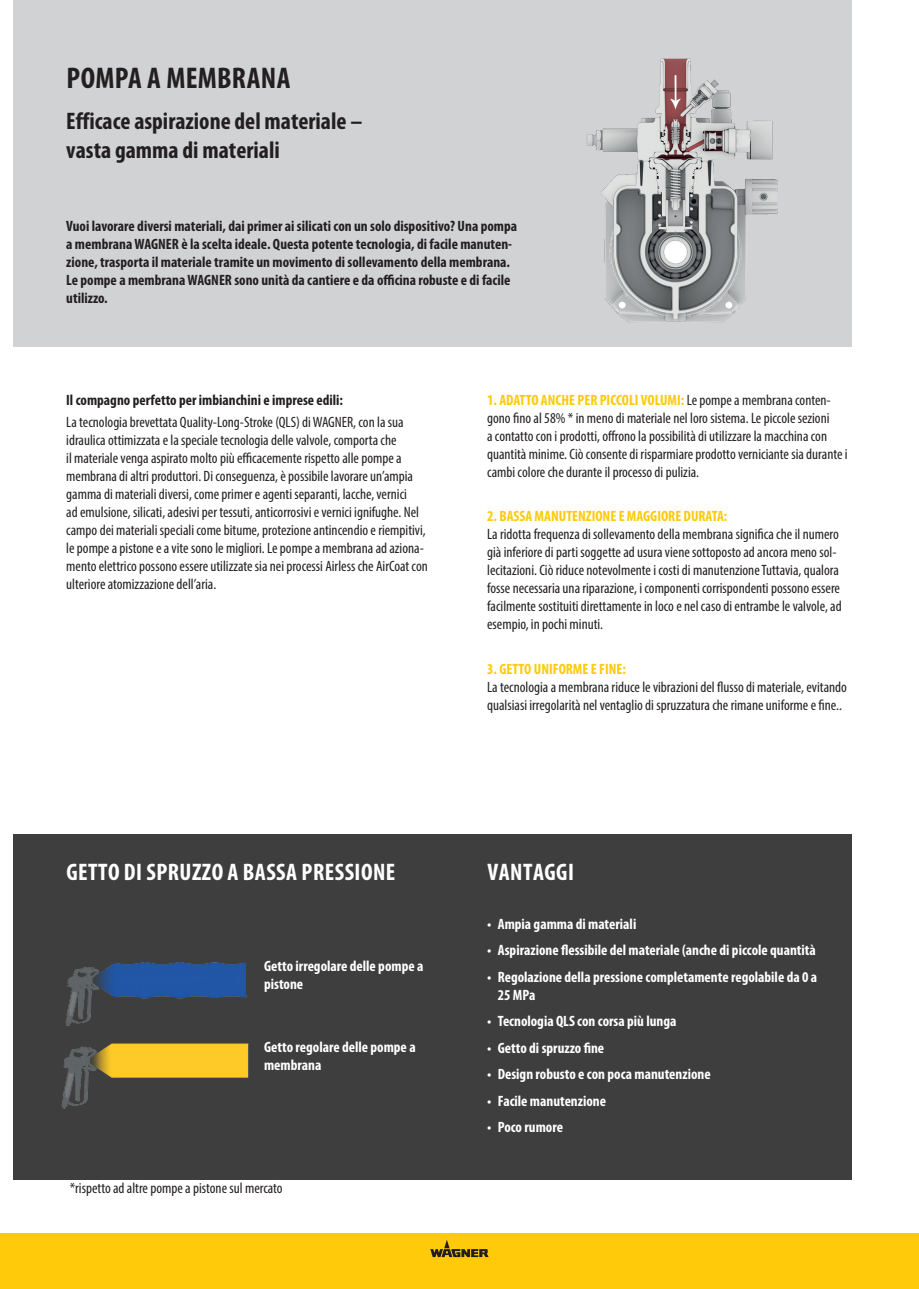
<style>
.page{position:relative;width:919px;height:1289px;background:#fff}
.page>*{position:absolute;margin:0;border:0;box-sizing:border-box;transform-origin:0 0}
.t1{font:700 condensed 30px "Myriad Pro";letter-spacing:.01em;color:#231f20}
.t2{font:700 condensed 24px/28.8px "Myriad Pro";color:#231f20}
.t3{font:700 condensed 24px "Myriad Pro";letter-spacing:.02em;color:#fff}
.t4{font:condensed 15px/18px "Myriad Pro";color:#231f20}
.t5{font:700 condensed 15px/18px "Myriad Pro";color:#231f20}
.t6{font:700 condensed 15px/18px "Myriad Pro";color:#fff}
.t7{font:700 condensed 15px "Myriad Pro";color:#feca0a}
.s1{font-weight:700;color:#feca0a}
</style>
<div class="page">
<div style="left:0;top:1233px;width:13px;height:55px;background:#feca0a"></div>
<div style="left:13px;top:1233px;width:905px;height:55px;background:#feca0a"></div>
<svg style="left:430px;top:1240px;width:58px;height:16px"></svg>
<div style="left:13px;top:0;width:838px;height:346px;background:#d1d2d4"></div>
<img style="left:586px;top:58px;width:192px;height:265px">
<div style="left:13px;top:834px;width:838px;height:345px;background:#3e3e3f"></div>
<img style="left:65px;top:962px;width:182px;height:64px">
<img style="left:61px;top:1043px;width:188px;height:66px">
<h1 class="t1" style="left:67px;top:59px;width:225px">POMPA A MEMBRANA</h1>
<h2 class="t2" style="left:66px;top:107px;width:297px">Efficace aspirazione del materiale – vasta gamma di materiali</h2>
<p class="t5" style="left:66px;top:217px;width:452px">Vuoi lavorare diversi materiali, dai primer ai silicati con un solo dispositivo? Una pompa a membrana WAGNER è la scelta ideale. Questa potente tecnologia, di facile manuten&shy;zione, trasporta il materiale tramite un movimento di sollevamento della membrana.<br>Le pompe a membrana WAGNER sono unità da cantiere e da officina robuste e di facile utilizzo.</p>
<p class="t5" style="left:66px;top:390px;width:278px">Il compagno perfetto per imbianchini e imprese edili:</p>
<p class="t4" style="left:66px;top:412px;width:363px">La tecnologia brevettata Quality-Long-Stroke (QLS) di WAGNER, con la sua idraulica ottimizzata e la speciale tecnologia delle valvole, comporta che<br>il materiale venga aspirato molto più efficacemente rispetto alle pompe a membrana di altri produttori. Di conseguenza, è possibile lavorare un’ampia gamma di materiali diversi, come primer e agenti separanti, lacche, vernici<br>ad emulsione, silicati, adesivi per tessuti, anticorrosivi e vernici ignifughe. Nel campo dei materiali speciali come bitume, protezione antincendio e riempitivi, le pompe a pistone e a vite sono le migliori. Le pompe a membrana ad aziona&shy;mento elettrico possono essere utilizzate sia nei processi Airless che AirCoat con ulteriore atomizzazione dell’aria.</p>
<p class="t4" style="left:487px;top:390px;width:362px"><span class="s1">1. ADATTO ANCHE PER PICCOLI VOLUMI:</span> Le pompe a membrana conten&shy;gono fino al 58% * in meno di materiale nel loro sistema. Le piccole sezioni<br>a contatto con i prodotti, offrono la possibilità di utilizzare la macchina con quantità minime. Ciò consente di risparmiare prodotto verniciante sia durante i cambi colore che durante il processo di pulizia.</p>
<p class="t7" style="left:487px;top:506px;width:242px">2. BASSA MANUTENZIONE E MAGGIORE DURATA:</p>
<p class="t4" style="left:487px;top:525px;width:356px">La ridotta frequenza di sollevamento della membrana significa che il numero già inferiore di parti soggette ad usura viene sottoposto ad ancora meno sol&shy;lecitazioni. Ciò riduce notevolmente i costi di manutenzione Tuttavia, qualora fosse necessaria una riparazione, i componenti corrispondenti possono essere facilmente sostituiti direttamente in loco e nel caso di entrambe le valvole, ad esempio, in pochi minuti.</p>
<p class="t7" style="left:487px;top:659px;width:140px">3. GETTO UNIFORME E FINE:</p>
<p class="t4" style="left:487px;top:677px;width:361px">La tecnologia a membrana riduce le vibrazioni del flusso di materiale, evitando qualsiasi irregolarità nel ventaglio di spruzzatura che rimane uniforme e fine..</p>
<h2 class="t3" style="left:66px;top:856px;width:330px">GETTO DI SPRUZZO A BASSA PRESSIONE</h2>
<h2 class="t3" style="left:487px;top:856px;width:88px">VANTAGGI</h2>
<p class="t6" style="left:264px;top:956px;width:161px">Getto irregolare delle pompe a pistone</p>
<p class="t6" style="left:264px;top:1037px;width:153px">Getto regolare delle pompe a membrana</p>
<p class="t4" style="left:70px;top:1178px;width:214px">*rispetto ad altre pompe a pistone sul mercato</p>
<p class="t6" style="left:487px;top:914px;width:151px">• Ampia gamma di materiali</p>
<p class="t6" style="left:487px;top:940px;width:330px">• Aspirazione flessibile del materiale (anche di piccole quantità</p>
<p class="t6" style="left:497px;top:967px;width:321px;text-indent:-11px">• Regolazione della pressione completamente regolabile da 0 a<br>25 MPa</p>
<p class="t6" style="left:487px;top:1011px;width:191px">• Tecnologia QLS con corsa più lunga</p>
<p class="t6" style="left:487px;top:1038px;width:119px">• Getto di spruzzo fine</p>
<p class="t6" style="left:487px;top:1064px;width:225px">• Design robusto e con poca manutenzione</p>
<p class="t6" style="left:487px;top:1091px;width:120px">• Facile manutenzione</p>
<p class="t6" style="left:487px;top:1117px;width:77px">• Poco rumore</p>
</div>
